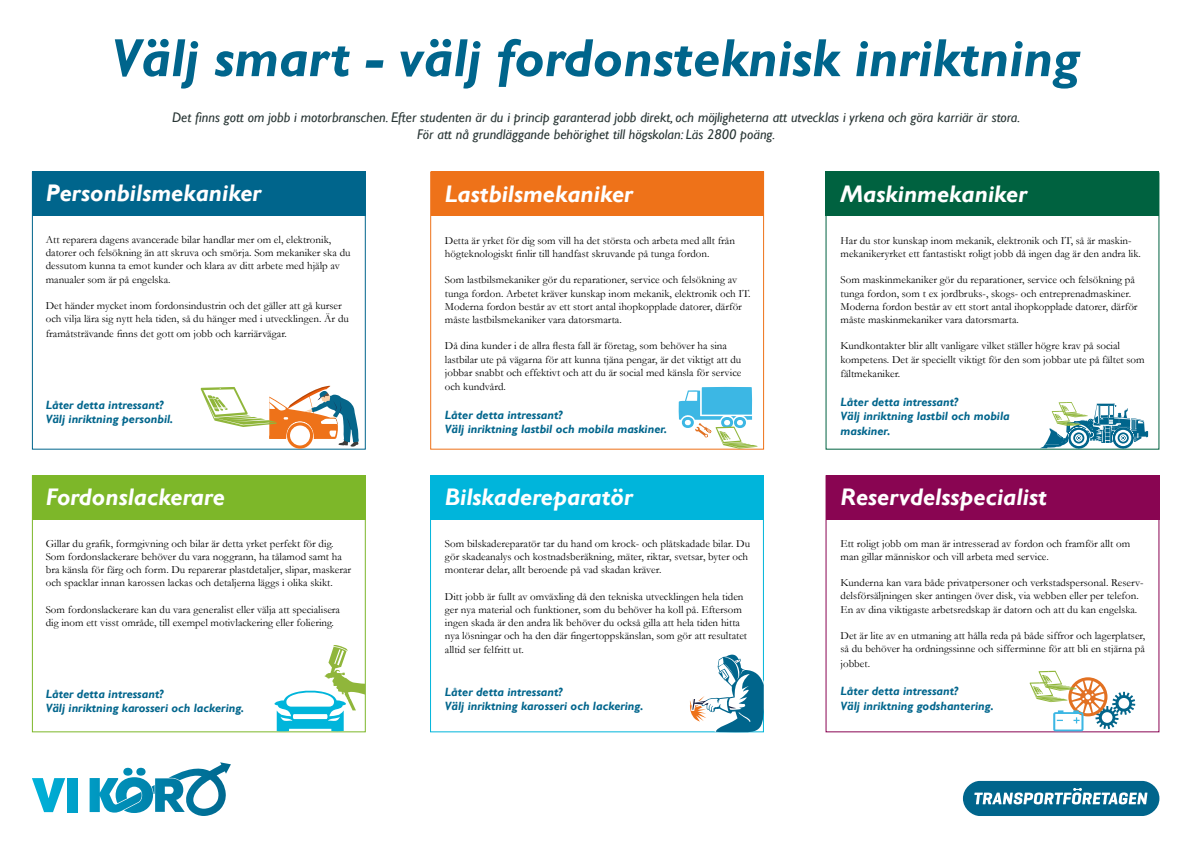
<style>
.page{position:relative;width:1191px;height:842px;background:#fff}
.page>*{position:absolute;margin:0;border:0;box-sizing:border-box;transform-origin:0 0}
.t1{font:italic 700 54px "Gill Sans";color:#00658c}
.t2{font:italic 700 24px "Gill Sans";color:#fff}
.t3{font:italic 14px/16.8px "Gill Sans";color:#283534;text-align:center}
.t4{font:italic 700 12px/14.4px "Gill Sans";color:#00658c}
.t5{font:11px/13.2px "Garamond";color:#000}
</style>
<div class="page">
<div style="left:825px;top:171px;width:334px;height:45px;background:#006240"></div>
<div style="left:825px;top:475px;width:334px;height:45px;background:#890552"></div>
<div style="left:32px;top:171px;width:334px;height:45px;background:#00658c"></div>
<div style="left:431px;top:171px;width:332px;height:45px;background:#ee7219"></div>
<div style="left:32px;top:475px;width:334px;height:45px;background:#7db729"></div>
<div style="left:430px;top:475px;width:334px;height:45px;background:#00b5db"></div>
<svg style="left:201px;top:386px;width:158px;height:63px"></svg>
<svg style="left:678px;top:387px;width:79px;height:62px"></svg>
<svg style="left:1039px;top:402px;width:109px;height:47px"></svg>
<svg style="left:1029px;top:671px;width:106px;height:60px"></svg>
<svg style="left:690px;top:653px;width:73px;height:79px"></svg>
<svg style="left:274px;top:645px;width:91px;height:86px"></svg>
<svg style="left:32px;top:778px;width:33px;height:34px"></svg>
<div style="left:67px;top:778px;width:11px;height:34px;background:#00a1ca"></div>
<svg style="left:90px;top:762px;width:141px;height:54px"></svg>
<div style="left:963px;top:781px;width:196px;height:35px;background:#00658c;border-radius:17px"></div>
<svg style="left:974px;top:788px;width:173px;height:16px"></svg>
<h1 class="t1" style="left:111px;top:27px;width:969px">Välj smart - välj fordonsteknisk inriktning</h1>
<p class="t3" style="left:172px;top:109px;width:849px">Det finns gott om jobb i motorbranschen. Efter studenten är du i princip garanterad jobb direkt, och möjligheterna att utvecklas i yrkena och göra karriär är stora.<br>För att nå grundläggande behörighet till högskolan: Läs 2800 poäng.</p>
<h2 class="t2" style="left:46px;top:179px;width:217px">Personbilsmekaniker</h2>
<p class="t5" style="left:46px;top:233px;width:306px">Att reparera dagens avancerade bilar handlar mer om el, elektronik, datorer och felsökning än att skruva och smörja. Som mekaniker ska du dessutom kunna ta emot kunder och klara av ditt arbete med hjälp av manualer som är på engelska.</p>
<p class="t5" style="left:46px;top:299px;width:305px">Det händer mycket inom fordonsindustrin och det gäller att gå kurser och vilja lära sig nytt hela tiden, så du hänger med i utvecklingen. Är du</p>
<p class="t5" style="left:46px;top:326px;width:243px">framåtsträvande finns det gott om jobb och karriärvägar.</p>
<p class="t4" style="left:46px;top:398px;width:129px">Låter detta intressant?<br>Välj inriktning personbil.</p>
<h2 class="t2" style="left:46px;top:483px;width:181px">Fordonslackerare</h2>
<p class="t5" style="left:46px;top:536px;width:307px">Gillar du grafik, formgivning och bilar är detta yrket perfekt för dig.<br>Som fordonslackerare behöver du vara noggrann, ha tålamod samt ha bra känsla för färg och form. Du reparerar plastdetaljer, slipar, maskerar och spacklar innan karossen lackas och detaljerna läggs i olika skikt.</p>
<p class="t5" style="left:46px;top:602px;width:296px">Som fordonslackerare kan du vara generalist eller välja att specialisera dig inom ett visst område, till exempel motivlackering eller foliering.</p>
<p class="t4" style="left:46px;top:687px;width:200px">Låter detta intressant?<br>Välj inriktning karosseri och lackering.</p>
<h2 class="t2" style="left:445px;top:180px;width:190px">Lastbilsmekaniker</h2>
<p class="t5" style="left:445px;top:233px;width:292px">Detta är yrket för dig som vill ha det största och arbeta med allt från högteknologiskt finlir till handfast skruvande på tunga fordon.</p>
<p class="t5" style="left:445px;top:273px;width:307px">Som lastbilsmekaniker gör du reparationer, service och felsökning av tunga fordon. Arbetet kräver kunskap inom mekanik, elektronik och IT.<br>Moderna fordon består av ett stort antal ihopkopplade datorer, därför måste lastbilsmekaniker vara datorsmarta.</p>
<p class="t5" style="left:445px;top:339px;width:298px">Då dina kunder i de allra flesta fall är företag, som behöver ha sina lastbilar ute på vägarna för att kunna tjäna pengar, är det viktigt att du jobbar snabbt och effektivt och att du är social med känsla för service</p>
<p class="t5" style="left:445px;top:380px;width:63px">och kundvård.</p>
<p class="t4" style="left:445px;top:408px;width:224px">Låter detta intressant?<br>Välj inriktning lastbil och mobila maskiner.</p>
<h2 class="t2" style="left:445px;top:483px;width:189px">Bilskadereparatör</h2>
<p class="t5" style="left:445px;top:537px;width:307px">Som bilskadereparatör tar du hand om krock- och plåtskadade bilar. Du gör skadeanalys och kostnadsberäkning, mäter, riktar, svetsar, byter och monterar delar, allt beroende på vad skadan kräver.</p>
<p class="t5" style="left:445px;top:589px;width:304px">Ditt jobb är fullt av omväxling då den tekniska utvecklingen hela tiden ger nya material och funktioner, som du behöver ha koll på. Eftersom ingen skada är den andra lik behöver du också gilla att hela tiden hitta nya lösningar och ha den där fingertoppskänslan, som gör att resultatet alltid ser felfritt ut.</p>
<p class="t4" style="left:445px;top:685px;width:200px">Låter detta intressant?<br>Välj inriktning karosseri och lackering.</p>
<h2 class="t2" style="left:840px;top:180px;width:188px">Maskinmekaniker</h2>
<p class="t5" style="left:840px;top:233px;width:302px">Har du stor kunskap inom mekanik, elektronik och IT, så är maskin&shy;mekanikeryrket ett fantastiskt roligt jobb då ingen dag är den andra lik.</p>
<p class="t5" style="left:840px;top:273px;width:298px">Som maskinmekaniker gör du reparationer, service och felsökning på tunga fordon, som t ex jordbruks-, skogs- och entreprenadmaskiner.<br>Moderna fordon består av ett stort antal ihopkopplade datorer, därför måste maskinmekaniker vara datorsmarta.</p>
<p class="t5" style="left:840px;top:339px;width:306px">Kundkontakter blir allt vanligare vilket ställer högre krav på social kompetens. Det är speciellt viktigt för den som jobbar ute på fältet som</p>
<p class="t5" style="left:840px;top:367px;width:61px">fältmekaniker.</p>
<p class="t4" style="left:840px;top:395px;width:171px">Låter detta intressant?<br>Välj inriktning lastbil och mobila maskiner.</p>
<h2 class="t2" style="left:840px;top:483px;width:208px">Reservdelsspecialist</h2>
<p class="t5" style="left:840px;top:536px;width:291px">Ett roligt jobb om man är intresserad av fordon och framför allt om man gillar människor och vill arbeta med service.</p>
<p class="t5" style="left:840px;top:576px;width:305px">Kunderna kan vara både privatpersoner och verkstadspersonal. Reserv&shy;delsförsäljningen sker antingen över disk, via webben eller per telefon.<br>En av dina viktigaste arbetsredskap är datorn och att du kan engelska.</p>
<p class="t5" style="left:840px;top:629px;width:306px">Det är lite av en utmaning att hålla reda på både siffror och lagerplatser, så du behöver ha ordningssinne och sifferminne för att bli en stjärna på</p>
<p class="t5" style="left:840px;top:656px;width:31px">jobbet.</p>
<p class="t4" style="left:840px;top:684px;width:155px">Låter detta intressant?<br>Välj inriktning godshantering.</p>
</div>
